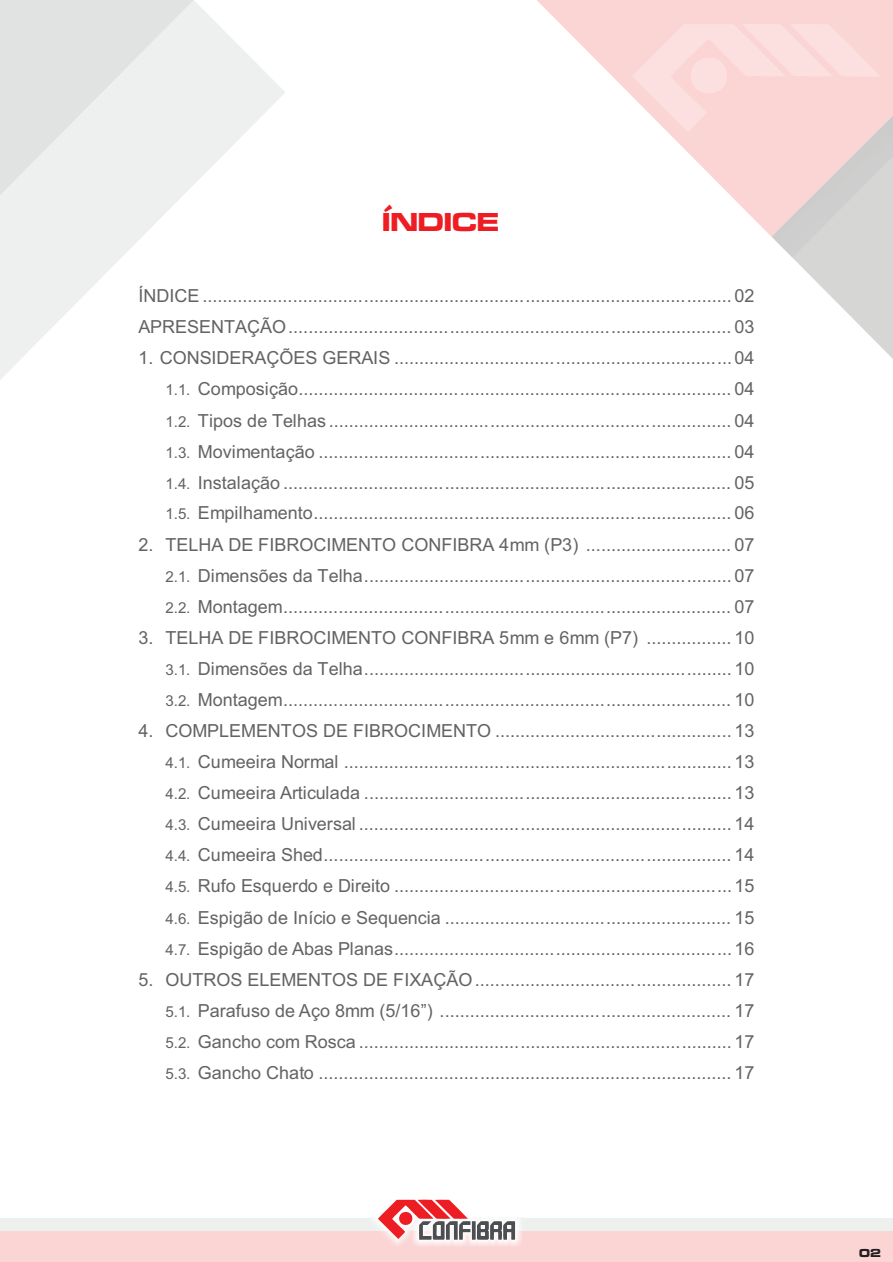
<style>
.page{position:relative;width:893px;height:1262px;background:#fff}
.page>*{position:absolute;margin:0;border:0;box-sizing:border-box;transform-origin:0 0}
.t1{font:27px "Microgramma D Bold Exte";color:#ee1d23}
.t2{font:18px/31px "Arial";color:#636366;text-align:justify}
.t3{font:12px "Microgramma D Bold Exte";color:#231f20}
.s1{font-size:15.15px}
</style>
<div class="page">
<svg style="left:537px;top:0;width:356px;height:236px"></svg>
<svg style="left:793px;top:258px;width:100px;height:101px"></svg>
<img style="left:771px;top:115px;width:122px;height:143px">
<img style="left:632px;top:24px;width:153px;height:109px">
<img style="left:833px;top:24px;width:47px;height:53px">
<img style="left:741px;top:24px;width:92px;height:53px">
<img style="left:690px;top:58px;width:37px;height:36px">
<svg style="left:0;top:1px;width:285px;height:379px"></svg>
<div style="left:0;top:0;width:194px;height:195px;background:#e8e9e9"></div>
<div style="left:0;top:1230px;width:893px;height:32px;background:#fbd4d4"></div>
<div style="left:0;top:1217px;width:893px;height:13px;background:#eef0f0"></div>
<img style="left:370px;top:1217px;width:153px;height:29px">
<svg style="left:378px;top:1199px;width:137px;height:42px"></svg>
<h1 class="t1" style="left:382px;top:209px;width:118px">ÍNDICE</h1>
<p class="t2" style="left:138px;top:282px;width:617px">ÍNDICE .........................................................................................................02<br>APRESENTAÇÃO........................................................................................ 03</p>
<p class="t2" style="left:165px;top:344px;width:590px;text-indent:-27px">1. CONSIDERAÇÕES GERAIS ...................................................................04<br><span class="s1">1.1.</span> Composição...................................................................................... 04<br><span class="s1">1.2.</span> Tipos de Telhas ................................................................................ 04<br><span class="s1">1.3.</span> Movimentação .................................................................................. 04<br><span class="s1">1.4.</span> Instalação ......................................................................................... 05<br><span class="s1">1.5.</span> Empilhamento................................................................................... 06</p>
<p class="t2" style="left:165px;top:530px;width:590px;text-indent:-27px">2. TELHA DE FIBROCIMENTO CONFIBRA 4mm (P3) ............................. 07<br><span class="s1">2.1.</span> Dimensões da Telha.........................................................................07<br><span class="s1">2.2.</span> Montagem......................................................................................... 07</p>
<p class="t2" style="left:165px;top:623px;width:590px;text-indent:-27px">3. TELHA DE FIBROCIMENTO CONFIBRA 5mm e 6mm (P7) ................. 10<br><span class="s1">3.1.</span> Dimensões da Telha.........................................................................10<br><span class="s1">3.2.</span> Montagem......................................................................................... 10</p>
<p class="t2" style="left:165px;top:717px;width:590px;text-indent:-27px">4. COMPLEMENTOS DE FIBROCIMENTO ............................................... 13<br><span class="s1">4.1.</span> Cumeeira Normal ............................................................................. 13<br><span class="s1">4.2.</span> Cumeeira Articulada .........................................................................13<br><span class="s1">4.3.</span> Cumeeira Universal .......................................................................... 14<br><span class="s1">4.4.</span> Cumeeira Shed................................................................................. 14<br><span class="s1">4.5.</span> Rufo Esquerdo e Direito ...................................................................15<br><span class="s1">4.6.</span> Espigão de Início e Sequencia ......................................................... 15<br><span class="s1">4.7.</span> Espigão de Abas Planas...................................................................16</p>
<p class="t2" style="left:165px;top:965px;width:590px;text-indent:-27px">5. OUTROS ELEMENTOS DE FIXAÇÃO................................................... 17<br><span class="s1">5.1.</span> Parafuso de Aço 8mm (5/16”) .......................................................... 17<br><span class="s1">5.2.</span> Gancho com Rosca .......................................................................... 17<br><span class="s1">5.3.</span> Gancho Chato .................................................................................. 17</p>
<p class="t3" style="left:859px;top:1247px;width:23px">02</p>
</div>
